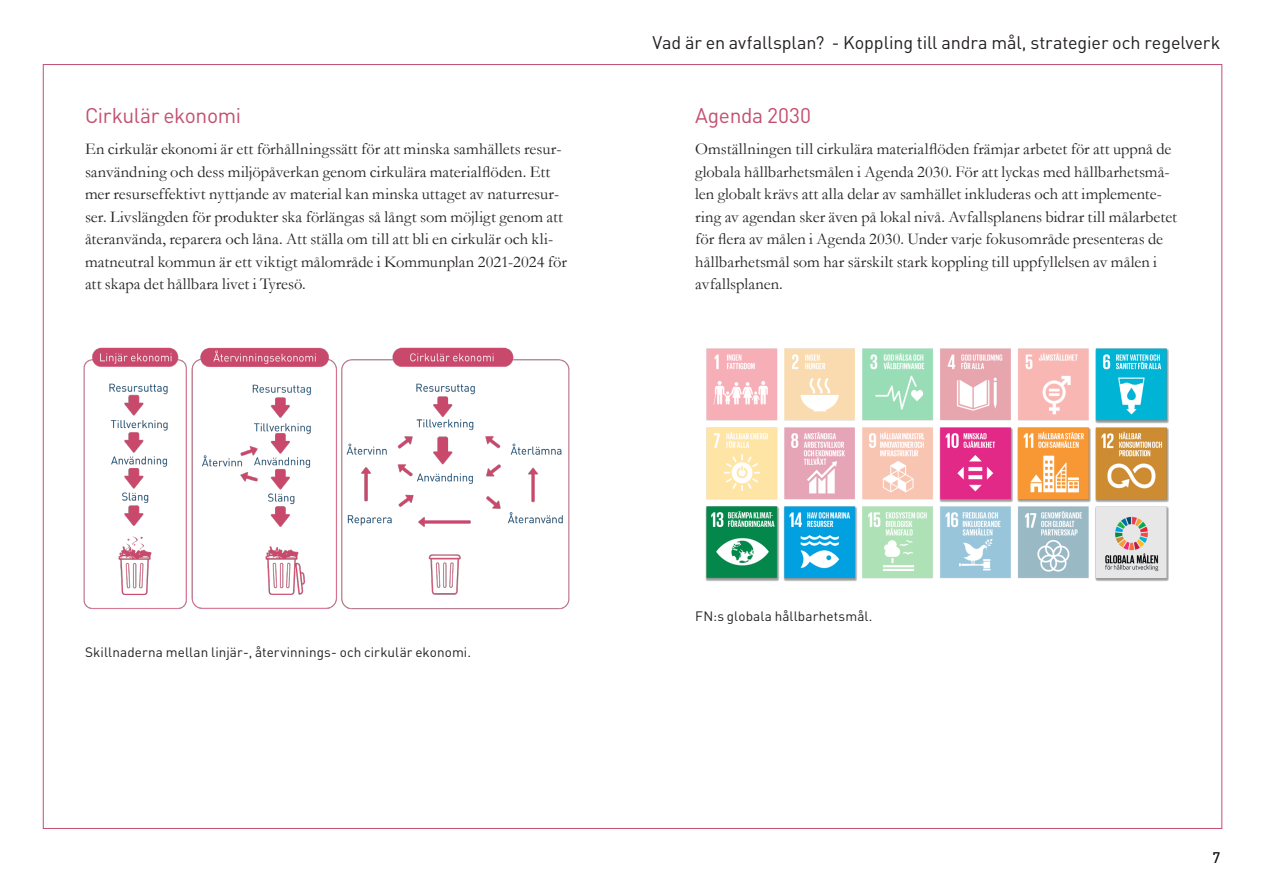
<style>
.page{position:relative;width:1263px;height:893px;background:#fff}
.page>*{position:absolute;margin:0;border:0;box-sizing:border-box;transform-origin:0 0}
.Mellanrubrik_-_Rosa{font:21px "DIN";letter-spacing:-.02em;color:#c44f70}
.t1{font:18px "DIN";letter-spacing:-.005em;color:#231f20}
.Brödtext_-_P{font:16.5px/22.5px "Garamond";letter-spacing:.005em;color:#231f20}
.t2{font:15px "DIN";color:#231f20}
.Bildtext_-_P{font:13.5px "DIN";letter-spacing:.01em;color:#231f20}
</style>
<div class="page">
<img style="left:83px;top:347px;width:487px;height:263px">
<img style="left:705px;top:348px;width:464px;height:233px">
<h3 class="Mellanrubrik_-_Rosa" style="left:85px;top:102px;width:158px">Cirkulär ekonomi</h3>
<p class="Brödtext_-_P" style="left:85px;top:138px;width:483px">En cirkulär ekonomi är ett förhållningssätt för att minska samhällets resur&shy;sanvändning och dess miljöpåverkan genom cirkulära materialflöden. Ett mer resurseffektivt nyttjande av material kan minska uttaget av naturresur&shy;ser. Livslängden för produkter ska förlängas så långt som möjligt genom att återanvända, reparera och låna. Att ställa om till att bli en cirkulär och kli&shy;matneutral kommun är ett viktigt målområde i Kommunplan 2021-2024 för att skapa det hållbara livet i Tyresö.</p>
<p class="t1" style="left:653px;top:30px;width:569px">Vad är en avfallsplan? - Koppling till andra mål, strategier och regelverk</p>
<h3 class="Mellanrubrik_-_Rosa" style="left:695px;top:102px;width:117px">Agenda 2030</h3>
<p class="Brödtext_-_P" style="left:695px;top:138px;width:483px">Omställningen till cirkulära materialflöden främjar arbetet för att uppnå de globala hållbarhetsmålen i Agenda 2030. För att lyckas med hållbarhetsmå&shy;len globalt krävs att alla delar av samhället inkluderas och att implemente&shy;ring av agendan sker även på lokal nivå. Avfallsplanens bidrar till målarbetet för flera av målen i Agenda 2030. Under varje fokusområde presenteras de hållbarhetsmål som har särskilt stark koppling till uppfyllelsen av målen i avfallsplanen.</p>
<p class="Bildtext_-_P" style="left:85px;top:643px;width:388px">Skillnaderna mellan linjär-, återvinnings- och cirkulär ekonomi.</p>
<p class="Bildtext_-_P" style="left:695px;top:607px;width:179px">FN:s globala hållbarhetsmål.</p>
<p class="t2" style="left:1212px;top:847px;width:9px">7</p>
</div>
